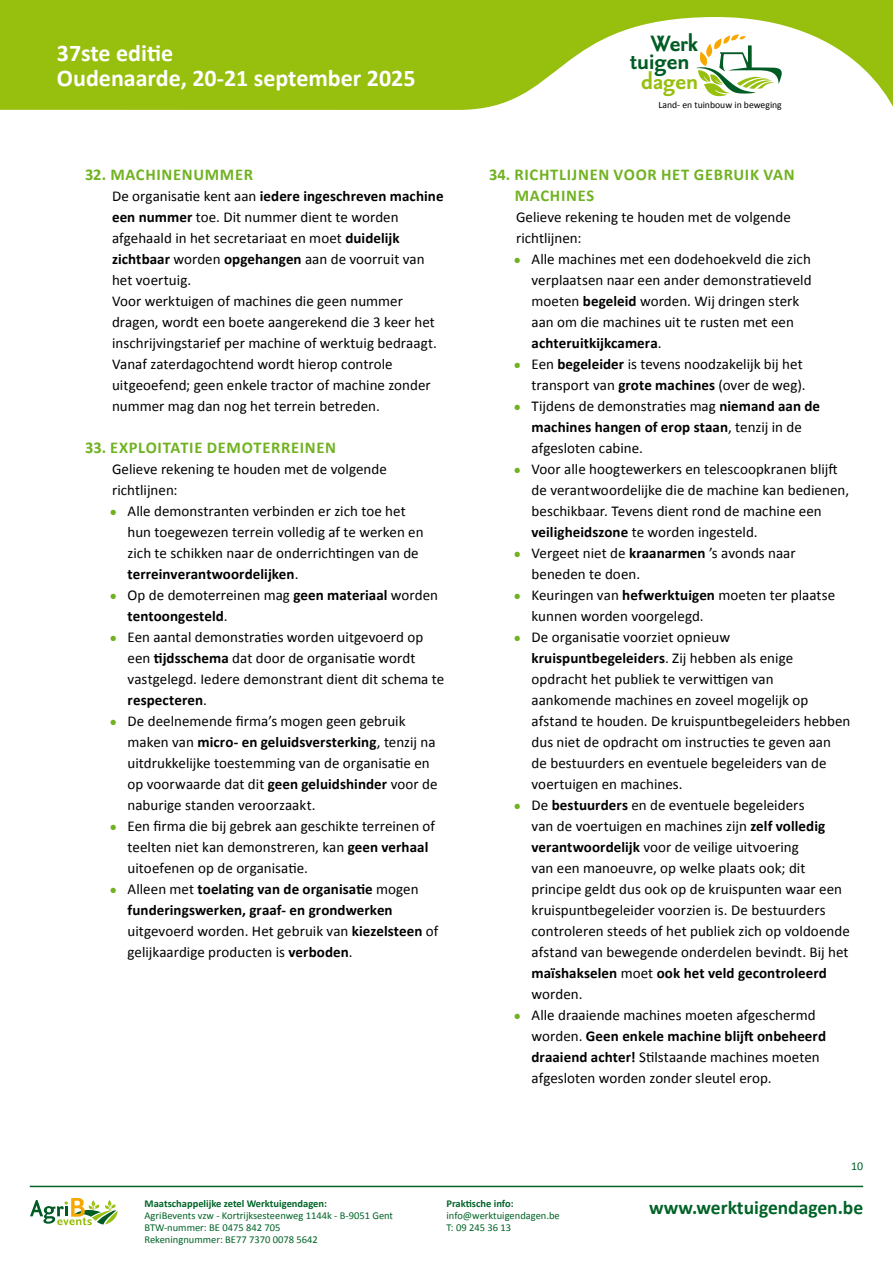
<style>
.page{position:relative;width:893px;height:1263px;background:#fff}
.page>*{position:absolute;margin:0;border:0;box-sizing:border-box;transform-origin:0 0}
.t1{font:700 26.85px "Seria Sans OT";color:#005c24}
.t2{font:700 26.85px "Seria Sans OT";color:#97bf0d}
.t3{font:700 24px/25.5px "Calibri";color:#fff}
.t4{font:700 19.5px "Calibri";color:#006327}
.t5{font:700 16.5px/21px "Calibri";letter-spacing:.04em;color:#70b221}
.t6{font:15px/21px "Calibri";color:#000}
.t7{font:700 15px/21px "Calibri";letter-spacing:.005em;color:#000}
.t8{font:12px "Calibri";color:#006327}
.t9{font:10.5px/12px "Calibri";color:#006327}
.t10{font:700 10.5px "Calibri";color:#006327}
.t11{font:9.75px "Calibri";color:#000}
.s1{font-weight:700}
.s2{color:#70b221}
.s3{font-weight:400}
</style>
<div class="page">
<svg style="left:0;top:0;width:893px;height:110px;fill:#97bf0d"></svg>
<svg style="left:696px;top:34px;width:86px;height:63px"></svg>
<hr style="left:30px;top:1186px;width:833px;height:1px;background:#006327">
<svg style="left:30px;top:1198px;width:88px;height:27px"></svg>
<h2 class="t3" style="left:57px;top:39px;width:360px">37ste editie<br>Oudenaarde, 20-21 september 2025</h2>
<p class="t5" style="left:85px;top:163px;width:170px">32. MACHINENUMMER</p>
<p class="t6" style="left:112px;top:185px;width:333px">De organisatie kent aan <span class="s1">iedere ingeschreven machine een nummer</span> toe. Dit nummer dient te worden afgehaald in het secretariaat en moet <span class="s1">duidelijk zichtbaar</span> worden <span class="s1">opgehangen</span> aan de voorruit van het voertuig.<br>Voor werktuigen of machines die geen nummer dragen, wordt een boete aangerekend die 3 keer het inschrijvingstarief per machine of werktuig bedraagt.<br>Vanaf zaterdagochtend wordt hierop controle uitgeoefend; geen enkele tractor of machine zonder nummer mag dan nog het terrein betreden.</p>
<p class="t5" style="left:85px;top:436px;width:252px">33. EXPLOITATIE DEMOTERREINEN</p>
<p class="t6" style="left:112px;top:458px;width:276px">Gelieve rekening te houden met de volgende richtlijnen:</p>
<p class="t6" style="left:128px;top:500px;width:298px;text-indent:-17px"><span class="s2">●</span> Alle demonstranten verbinden er zich toe het hun toegewezen terrein volledig af te werken en zich te schikken naar de onderrichtingen van de <span class="s1">terreinverantwoordelijken</span>.</p>
<p class="t6" style="left:128px;top:584px;width:312px;text-indent:-17px"><span class="s2">●</span> Op de demoterreinen mag <span class="s1">geen materiaal</span> worden <span class="s1">tentoongesteld</span>.</p>
<p class="t6" style="left:128px;top:626px;width:318px;text-indent:-17px"><span class="s2">●</span> Een aantal demonstraties worden uitgevoerd op een <span class="s1">tijdsschema</span> dat door de organisatie wordt vastgelegd. Iedere demonstrant dient dit schema te <span class="s1">respecteren</span>.</p>
<p class="t6" style="left:128px;top:710px;width:311px;text-indent:-17px"><span class="s2">●</span> De deelnemende firma’s mogen geen gebruik maken van <span class="s1">micro- en geluidsversterking</span>, tenzij na uitdrukkelijke toestemming van de organisatie en op voorwaarde dat dit <span class="s1">geen geluidshinder</span> voor de naburige standen veroorzaakt.</p>
<p class="t6" style="left:128px;top:815px;width:309px;text-indent:-17px"><span class="s2">●</span> Een firma die bij gebrek aan geschikte terreinen of teelten niet kan demonstreren, kan <span class="s1">geen verhaal </span>uitoefenen op de organisatie.</p>
<p class="t7" style="left:128px;top:878px;width:312px;text-indent:-17px"><span class="s2">●</span> <span class="s3">Alleen met</span> toelating van de organisatie <span class="s3">mogen </span>funderingswerken, graaf- en grondwerken <span class="s3">uitgevoerd worden. Het gebruik van</span> kiezelsteen <span class="s3">of gelijkaardige producten is</span> verboden<span class="s3">.</span></p>
<h1 class="t1" style="left:651px;top:30px;width:49px">Werk</h1>
<h1 class="t1" style="left:630px;top:48px;width:61px">tuigen</h1>
<h1 class="t2" style="left:641px;top:68px;width:58px">dagen</h1>
<p class="t11" style="left:658px;top:99px;width:125px">Land- en tuinbouw in beweging</p>
<p class="t5" style="left:515px;top:163px;width:281px;text-indent:-26px">34. RICHTLIJNEN VOOR HET GEBRUIK VAN<br>MACHINES</p>
<p class="t6" style="left:516px;top:206px;width:276px">Gelieve rekening te houden met de volgende richtlijnen:</p>
<p class="t6" style="left:531px;top:248px;width:282px;text-indent:-17px"><span class="s2">●</span> Alle machines met een dodehoekveld die zich verplaatsen naar een ander demonstratieveld moeten <span class="s1">begeleid</span> worden. Wij dringen sterk aan om die machines uit te rusten met een <span class="s1">achteruitkijkcamera</span>.</p>
<p class="t6" style="left:514px;top:353px;width:292px;text-align:right"><span class="s2">●</span> Een <span class="s1">begeleider</span> is tevens noodzakelijk bij het transport van <span class="s1">grote machines</span> (over de weg).</p>
<p class="t6" style="left:531px;top:395px;width:290px;text-indent:-17px"><span class="s2">●</span> Tijdens de demonstraties mag <span class="s1">niemand aan de machines hangen of erop staan</span>, tenzij in de afgesloten cabine.</p>
<p class="t6" style="left:531px;top:458px;width:319px;text-indent:-17px"><span class="s2">●</span> Voor alle hoogtewerkers en telescoopkranen blijft de verantwoordelijke die de machine kan bedienen, beschikbaar. Tevens dient rond de machine een <span class="s1">veiligheidszone</span> te worden ingesteld.</p>
<p class="t6" style="left:531px;top:542px;width:266px;text-indent:-17px"><span class="s2">●</span> Vergeet niet de <span class="s1">kraanarmen</span> ’s avonds naar beneden te doen.</p>
<p class="t6" style="left:531px;top:584px;width:305px;text-indent:-17px"><span class="s2">●</span> Keuringen van <span class="s1">hefwerktuigen</span> moeten ter plaatse kunnen worden voorgelegd.</p>
<p class="t6" style="left:531px;top:626px;width:320px;text-indent:-17px"><span class="s2">●</span> De organisatie voorziet opnieuw <span class="s1">kruispuntbegeleiders</span>. Zij hebben als enige opdracht het publiek te verwittigen van aankomende machines en zoveel mogelijk op afstand te houden. De kruispuntbegeleiders hebben dus niet de opdracht om instructies te geven aan<br>de bestuurders en eventuele begeleiders van de voertuigen en machines.</p>
<p class="t6" style="left:531px;top:794px;width:320px;text-indent:-17px"><span class="s2">●</span> De <span class="s1">bestuurders</span> en de eventuele begeleiders<br>van de voertuigen en machines zijn <span class="s1">zelf volledig verantwoordelijk</span> voor de veilige uitvoering<br>van een manoeuvre, op welke plaats ook; dit principe geldt dus ook op de kruispunten waar een kruispuntbegeleider voorzien is. De bestuurders controleren steeds of het publiek zich op voldoende afstand van bewegende onderdelen bevindt. Bij het <span class="s1">maïshakselen</span> moet <span class="s1">ook het veld gecontroleerd </span>worden.</p>
<p class="t6" style="left:531px;top:1004px;width:296px;text-indent:-17px"><span class="s2">●</span> Alle draaiende machines moeten afgeschermd worden. <span class="s1">Geen enkele machine blijft onbeheerd draaiend achter!</span> Stilstaande machines moeten afgesloten worden zonder sleutel erop.</p>
<p class="t8" style="left:851px;top:1158px;width:14px">10</p>
<p class="t10" style="left:145px;top:1197px;width:184px">Maatschappelijke zetel Werktuigendagen:</p>
<p class="t9" style="left:145px;top:1209px;width:250px">AgriBevents vzw - Kortrijksesteenweg 1144k - B-9051 Gent<br>BTW-nummer: BE 0475 842 705<br>Rekeningnummer: BE77 7370 0078 5642</p>
<p class="t10" style="left:446px;top:1197px;width:69px">Praktische info:</p>
<p class="t9" style="left:446px;top:1209px;width:115px">info@werktuigendagen.be<br>T: 09 245 36 13</p>
<h3 class="t4" style="left:649px;top:1195px;width:215px">www.werktuigendagen.be</h3>
</div>
